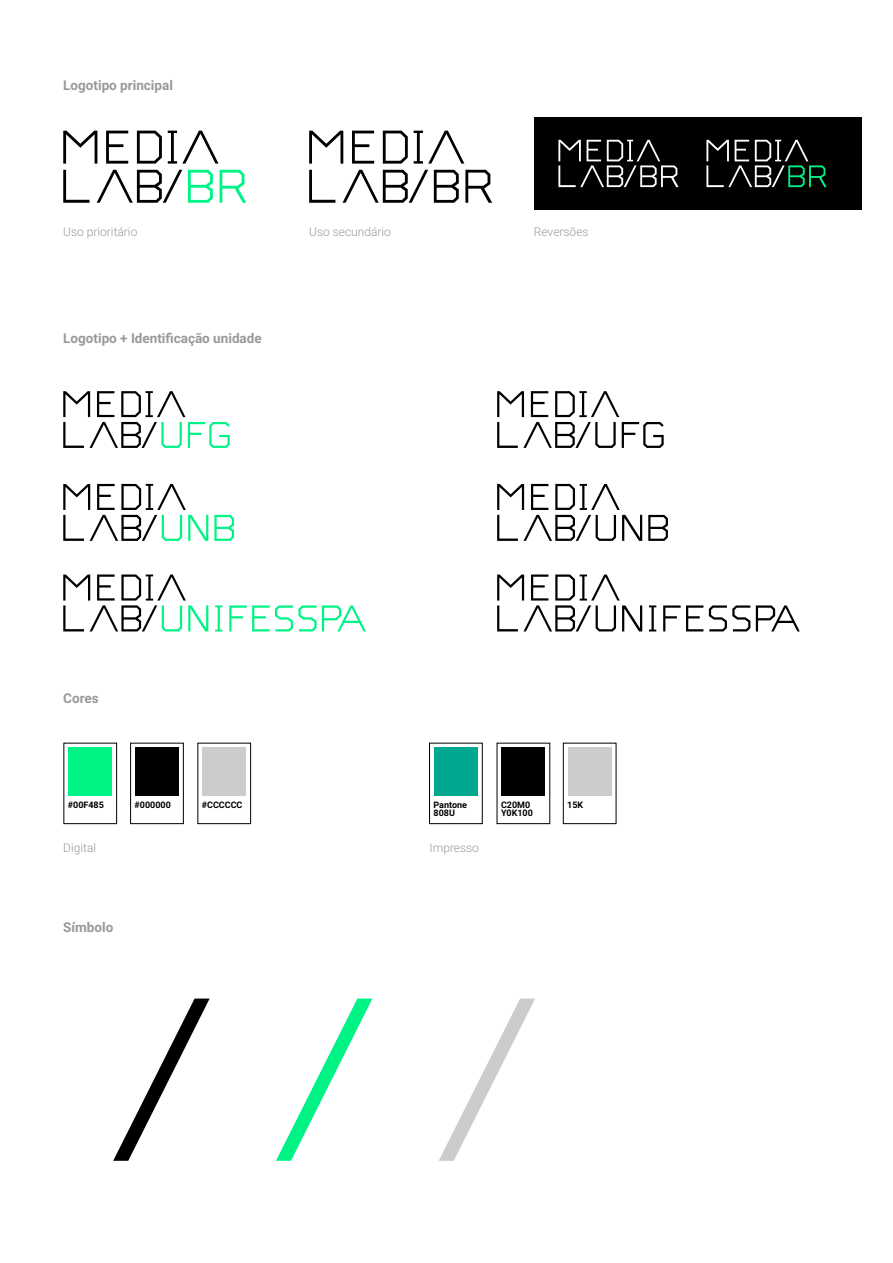
<style>
.page{position:relative;width:893px;height:1263px;background:#fff}
.page>*{position:absolute;margin:0;border:0;box-sizing:border-box;transform-origin:0 0}
.t1{font:700 13.5px "Roboto";color:#999}
.t2{font:300 12px "Roboto";color:#999}
.t3{font:700 9px/7.8px "Roboto";color:#000}
</style>
<div class="page">
<svg style="left:309px;top:131px;width:34px;height:33px"></svg>
<svg style="left:352px;top:131px;width:22px;height:33px"></svg>
<svg style="left:383px;top:131px;width:25px;height:33px"></svg>
<svg style="left:309px;top:170px;width:26px;height:33px"></svg>
<svg style="left:414px;top:131px;width:50px;height:33px"></svg>
<svg style="left:434px;top:170px;width:25px;height:33px"></svg>
<svg style="left:465px;top:170px;width:27px;height:33px"></svg>
<svg style="left:343px;top:170px;width:85px;height:33px"></svg>
<svg style="left:63px;top:131px;width:34px;height:33px"></svg>
<svg style="left:106px;top:131px;width:22px;height:33px"></svg>
<svg style="left:137px;top:131px;width:25px;height:33px"></svg>
<svg style="left:63px;top:170px;width:27px;height:33px"></svg>
<svg style="left:168px;top:131px;width:50px;height:33px"></svg>
<svg style="left:188px;top:170px;width:25px;height:33px"></svg>
<svg style="left:220px;top:170px;width:26px;height:33px"></svg>
<svg style="left:97px;top:170px;width:85px;height:33px"></svg>
<svg style="left:649px;top:605px;width:7px;height:26px"></svg>
<svg style="left:663px;top:605px;width:40px;height:26px"></svg>
<svg style="left:709px;top:605px;width:41px;height:26px"></svg>
<svg style="left:756px;top:605px;width:44px;height:26px"></svg>
<svg style="left:497px;top:574px;width:145px;height:57px"></svg>
<svg style="left:648px;top:515px;width:20px;height:26px"></svg>
<svg style="left:497px;top:484px;width:145px;height:57px"></svg>
<svg style="left:497px;top:391px;width:167px;height:57px"></svg>
<svg style="left:215px;top:605px;width:7px;height:26px"></svg>
<svg style="left:229px;top:605px;width:137px;height:26px"></svg>
<svg style="left:63px;top:574px;width:145px;height:57px"></svg>
<svg style="left:214px;top:515px;width:20px;height:26px"></svg>
<svg style="left:63px;top:484px;width:145px;height:57px"></svg>
<svg style="left:63px;top:391px;width:167px;height:57px"></svg>
<svg style="left:113px;top:998px;width:97px;height:163px"></svg>
<svg style="left:276px;top:998px;width:96px;height:163px"></svg>
<svg style="left:439px;top:998px;width:96px;height:163px"></svg>
<div style="left:534px;top:117px;width:328px;height:93px;background:#000"></div>
<svg style="left:558px;top:140px;width:121px;height:47px"></svg>
<svg style="left:706px;top:140px;width:121px;height:47px"></svg>
<div style="left:63px;top:743px;width:54px;height:81px;background:#fff;border:1px solid #000"></div>
<div style="left:69px;top:748px;width:43px;height:48px;background:#00f485"></div>
<div style="left:429px;top:743px;width:54px;height:81px;background:#fff;border:1px solid #000"></div>
<div style="left:434px;top:748px;width:43px;height:48px;background:#00a88f"></div>
<div style="left:502px;top:748px;width:43px;height:48px;background:#000"></div>
<div style="left:563px;top:743px;width:53px;height:81px;background:#fff;border:1px solid #000"></div>
<div style="left:568px;top:748px;width:43px;height:48px;background:#ccc"></div>
<div style="left:130px;top:743px;width:54px;height:81px;background:#fff;border:1px solid #000"></div>
<div style="left:135px;top:748px;width:44px;height:48px;background:#000"></div>
<div style="left:197px;top:743px;width:54px;height:81px;background:#fff;border:1px solid #000"></div>
<div style="left:203px;top:748px;width:43px;height:48px;background:#ccc"></div>
<p class="t1" style="left:63px;top:78px;width:111px">Logotipo principal</p>
<p class="t2" style="left:63px;top:225px;width:76px">Uso prioritário</p>
<p class="t1" style="left:63px;top:331px;width:200px">Logotipo + Identificação unidade</p>
<p class="t2" style="left:309px;top:225px;width:83px">Uso secundário</p>
<p class="t2" style="left:534px;top:225px;width:56px">Reversões</p>
<p class="t1" style="left:63px;top:690px;width:37px">Cores</p>
<p class="t3" style="left:68px;top:801px;width:38px">#00F485</p>
<p class="t3" style="left:135px;top:801px;width:38px">#000000</p>
<p class="t3" style="left:202px;top:801px;width:42px">#CCCCCC</p>
<p class="t3" style="left:567px;top:801px;width:18px">15K</p>
<p class="t3" style="left:433px;top:801px;width:35px">Pantone<br>808U</p>
<p class="t3" style="left:501px;top:801px;width:33px">C20M0<br>Y0K100</p>
<p class="t2" style="left:63px;top:841px;width:34px">Digital</p>
<p class="t2" style="left:429px;top:841px;width:51px">Impresso</p>
<p class="t1" style="left:63px;top:919px;width:52px">Símbolo</p>
</div>
